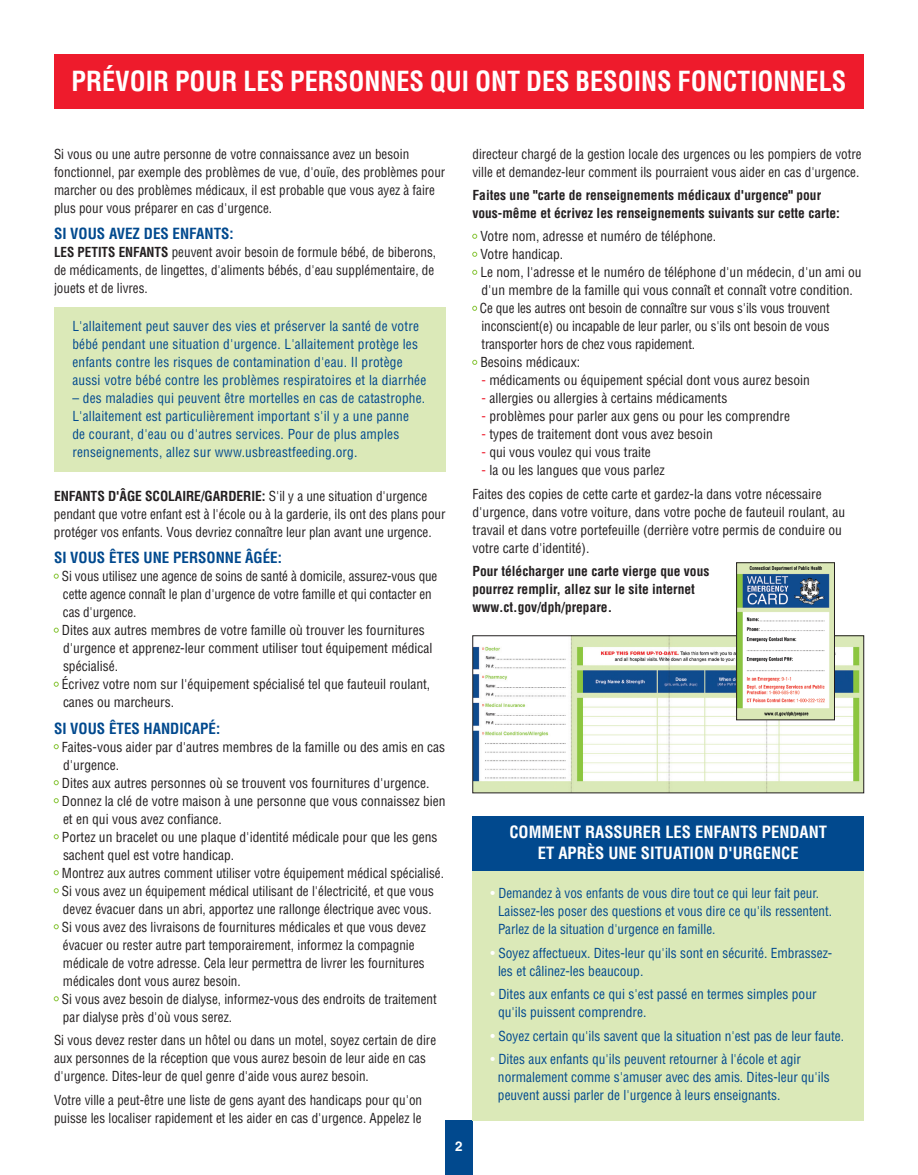
<style>
.page{position:relative;width:918px;height:1175px;background:#fff}
.page>*{position:absolute;margin:0;border:0;box-sizing:border-box;transform-origin:0 0}
.t1{font:700 condensed 27px "Helvetica LT Std";color:#fff}
.t2{font:700 condensed 16.5px/21px "Helvetica LT Std";color:#fff;text-align:center}
.t3{font:700 condensed 15px "Helvetica LT Std";color:#01498e}
.t4{font:condensed 13.5px/18px "Helvetica LT Std";color:#231f20}
.t5{font:condensed 13.5px/18px "Helvetica LT Std";color:#01498e}
.t6{font:700 condensed 13.5px/18px "Helvetica LT Std";color:#231f20}
.t7{font:700 13.5px "Helvetica LT Std";color:#fff}
.s1{font-weight:700}
.s2{color:#ee1b2c}
.s3{color:#fff}
</style>
<div class="page">
<div style="left:445px;top:1120px;width:27px;height:54px;background:#01498e"></div>
<div style="left:54px;top:54px;width:810px;height:54px;background:#ee1b2c"></div>
<svg style="left:54px;top:573px;width:5px;height:5px"></svg>
<svg style="left:54px;top:627px;width:5px;height:5px"></svg>
<svg style="left:54px;top:681px;width:5px;height:5px"></svg>
<svg style="left:54px;top:744px;width:5px;height:5px"></svg>
<svg style="left:54px;top:780px;width:5px;height:5px"></svg>
<svg style="left:54px;top:798px;width:5px;height:5px"></svg>
<svg style="left:54px;top:834px;width:5px;height:5px"></svg>
<svg style="left:54px;top:870px;width:5px;height:5px"></svg>
<svg style="left:54px;top:888px;width:5px;height:5px"></svg>
<svg style="left:54px;top:924px;width:5px;height:5px"></svg>
<svg style="left:54px;top:996px;width:5px;height:5px"></svg>
<svg style="left:472px;top:234px;width:5px;height:5px"></svg>
<svg style="left:472px;top:252px;width:5px;height:5px"></svg>
<svg style="left:472px;top:270px;width:5px;height:5px"></svg>
<svg style="left:472px;top:306px;width:5px;height:5px"></svg>
<svg style="left:472px;top:360px;width:5px;height:5px"></svg>
<img style="left:475px;top:637px;width:387px;height:154px">
<div style="left:473px;top:635px;width:391px;height:158px;border:1px solid #231f20"></div>
<img style="left:738px;top:564px;width:95px;height:154px">
<div style="left:736px;top:562px;width:99px;height:158px;border:1px solid #231f20"></div>
<div style="left:472px;top:870px;width:392px;height:251px;background:#dbe9b8"></div>
<div style="left:472px;top:817px;width:392px;height:54px;background:#01498e"></div>
<div style="left:54px;top:307px;width:392px;height:164px;background:#dbe9b8"></div>
<h1 class="t1" style="left:72px;top:64px;width:776px">PRÉVOIR POUR LES PERSONNES QUI ONT DES BESOINS FONCTIONNELS</h1>
<p class="t4" style="left:54px;top:144px;width:393px">Si vous ou une autre personne de votre connaissance avez un besoin fonctionnel, par exemple des problèmes de vue, d'ouïe, des problèmes pour marcher ou des problèmes médicaux, il est probable que vous ayez à faire plus pour vous préparer en cas d'urgence.</p>
<p class="t3" style="left:54px;top:224px;width:181px">SI VOUS AVEZ DES ENFANTS:</p>
<p class="t4" style="left:54px;top:243px;width:384px"><span class="s1">LES PETITS ENFANTS</span> peuvent avoir besoin de formule bébé, de biberons, de médicaments, de lingettes, d'aliments bébés, d'eau supplémentaire, de jouets et de livres.</p>
<p class="t5" style="left:72px;top:317px;width:356px">L'allaitement peut sauver des vies et préserver la santé de votre bébé pendant une situation d'urgence. L'allaitement protège les enfants contre les risques de contamination d'eau. Il protège aussi votre bébé contre les problèmes respiratoires et la diarrhée</p>
<p class="t5" style="left:72px;top:389px;width:354px">– des maladies qui peuvent être mortelles en cas de catastrophe.<br>L'allaitement est particulièrement important s'il y a une panne de courant, d'eau ou d'autres services. Pour de plus amples renseignements, allez sur www.usbreastfeeding.org.</p>
<p class="t4" style="left:54px;top:487px;width:393px"><span class="s1">ENFANTS D'ÂGE SCOLAIRE/GARDERIE:</span> S'il y a une situation d'urgence pendant que votre enfant est à l'école ou à la garderie, ils ont des plans pour protéger vos enfants. Vous devriez connaître leur plan avant une urgence.</p>
<p class="t3" style="left:54px;top:548px;width:229px">SI VOUS ÊTES UNE PERSONNE ÂGÉE:</p>
<p class="t4" style="left:62px;top:567px;width:377px">Si vous utilisez une agence de soins de santé à domicile, assurez-vous que cette agence connaît le plan d'urgence de votre famille et qui contacter en cas d'urgence.<br>Dites aux autres membres de votre famille où trouver les fournitures d'urgence et apprenez-leur comment utiliser tout équipement médical spécialisé.<br>Écrivez votre nom sur l'équipement spécialisé tel que fauteuil roulant, canes ou marcheurs.</p>
<p class="t3" style="left:54px;top:719px;width:168px">SI VOUS ÊTES HANDICAPÉ:</p>
<p class="t4" style="left:62px;top:737px;width:385px">Faites-vous aider par d'autres membres de la famille ou des amis en cas d'urgence.<br>Dites aux autres personnes où se trouvent vos fournitures d'urgence.<br>Donnez la clé de votre maison à une personne que vous connaissez bien et en qui vous avez confiance.<br>Portez un bracelet ou une plaque d'identité médicale pour que les gens sachent quel est votre handicap.<br>Montrez aux autres comment utiliser votre équipement médical spécialisé.<br>Si vous avez un équipement médical utilisant de l'électricité, et que vous devez évacuer dans un abri, apportez une rallonge électrique avec vous.<br>Si vous avez des livraisons de fournitures médicales et que vous devez évacuer ou rester autre part temporairement, informez la compagnie médicale de votre adresse. Cela leur permettra de livrer les fournitures médicales dont vous aurez besoin.<br>Si vous avez besoin de dialyse, informez-vous des endroits de traitement par dialyse près d'où vous serez.</p>
<p class="t4" style="left:54px;top:1031px;width:384px">Si vous devez rester dans un hôtel ou dans un motel, soyez certain de dire aux personnes de la réception que vous aurez besoin de leur aide en cas d'urgence. Dites-leur de quel genre d'aide vous aurez besoin.</p>
<p class="t4" style="left:54px;top:1090px;width:370px">Votre ville a peut-être une liste de gens ayant des handicaps pour qu'on puisse les localiser rapidement et les aider en cas d'urgence. Appelez le</p>
<p class="t7" style="left:455px;top:1137px;width:9px">2</p>
<p class="t4" style="left:473px;top:144px;width:391px">directeur chargé de la gestion locale des urgences ou les pompiers de votre ville et demandez-leur comment ils pourraient vous aider en cas d'urgence.</p>
<p class="t6" style="left:472px;top:186px;width:369px">Faites une "carte de renseignements médicaux d'urgence" pour vous-même et écrivez les renseignements suivants sur cette carte:</p>
<p class="t4" style="left:480px;top:227px;width:383px">Votre nom, adresse et numéro de téléphone.<br>Votre handicap.<br>Le nom, l'adresse et le numéro de téléphone d'un médecin, d'un ami ou d'un membre de la famille qui vous connaît et connaît votre condition.<br>Ce que les autres ont besoin de connaître sur vous s'ils vous trouvent inconscient(e) ou incapable de leur parler, ou s'ils ont besoin de vous transporter hors de chez vous rapidement.<br>Besoins médicaux:</p>
<p class="t4" style="left:482px;top:371px;width:330px"><span class="s2">-</span> médicaments ou équipement spécial dont vous aurez besoin</p>
<p class="t4" style="left:482px;top:389px;width:247px"><span class="s2">-</span> allergies ou allergies à certains médicaments</p>
<p class="t4" style="left:482px;top:407px;width:310px"><span class="s2">-</span> problèmes pour parler aux gens ou pour les comprendre</p>
<p class="t4" style="left:482px;top:425px;width:233px"><span class="s2">-</span> types de traitement dont vous avez besoin</p>
<p class="t4" style="left:482px;top:443px;width:171px"><span class="s2">-</span> qui vous voulez qui vous traite</p>
<p class="t4" style="left:472px;top:459px;width:351px;line-height:23.4px;text-indent:9px"><span class="s2">-</span> la ou les langues que vous parlez<br>Faites des copies de cette carte et gardez-la dans votre nécessaire</p>
<p class="t4" style="left:472px;top:503px;width:374px">d'urgence, dans votre voiture, dans votre poche de fauteuil roulant, au travail et dans votre portefeuille (derrière votre permis de conduire ou votre carte d'identité).</p>
<p class="t6" style="left:472px;top:562px;width:238px">Pour télécharger une carte vierge que vous pourrez remplir, allez sur le site internet www.ct.gov/dph/prepare.</p>
<p class="t2" style="left:509px;top:821px;width:319px">COMMENT RASSURER LES ENFANTS PENDANT<br>ET APRÈS UNE SITUATION D'URGENCE</p>
<p class="t5" style="left:498px;top:884px;width:336px;text-indent:-8px"><span class="s3">•</span> Demandez à vos enfants de vous dire tout ce qui leur fait peur.<br>Laissez-les poser des questions et vous dire ce qu'ils ressentent.<br>Parlez de la situation d'urgence en famille.</p>
<p class="t5" style="left:498px;top:943px;width:336px;text-indent:-8px"><span class="s3">•</span> Soyez affectueux. Dites-leur qu'ils sont en sécurité. Embrassez&shy;les et câlinez-les beaucoup.</p>
<p class="t5" style="left:498px;top:985px;width:320px;text-indent:-8px"><span class="s3">•</span> Dites aux enfants ce qui s'est passé en termes simples pour qu'ils puissent comprendre.</p>
<p class="t5" style="left:490px;top:1026px;width:355px"><span class="s3">•</span> Soyez certain qu'ils savent que la situation n'est pas de leur faute.</p>
<p class="t5" style="left:498px;top:1050px;width:333px;text-indent:-7px"><span class="s3">•</span> Dites aux enfants qu'ils peuvent retourner à l'école et agir normalement comme s'amuser avec des amis. Dites-leur qu'ils peuvent aussi parler de l'urgence à leurs enseignants.</p>
</div>
